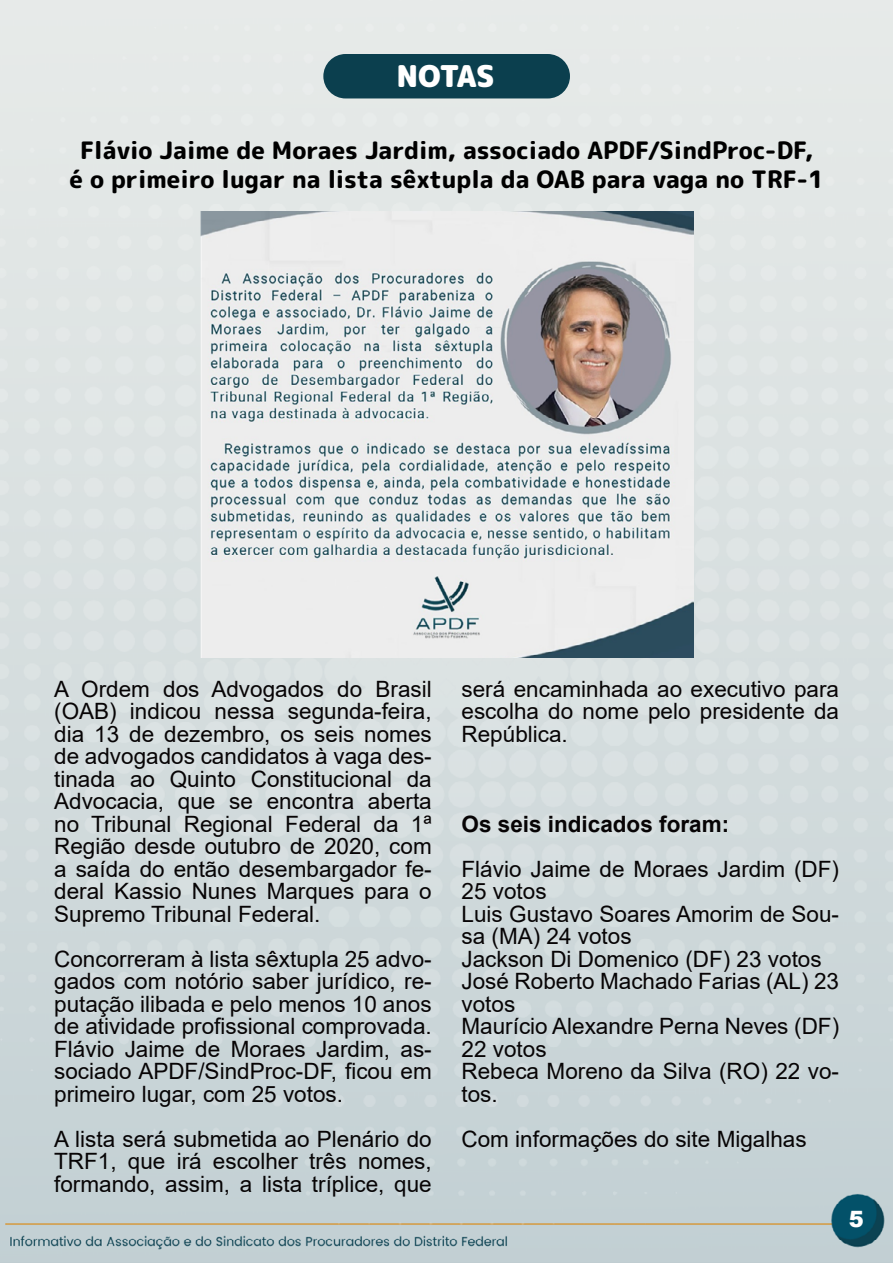
<style>
.page{position:relative;width:893px;height:1263px;background:#fff}
.page>*{position:absolute;margin:0;border:0;box-sizing:border-box;transform-origin:0 0}
.t1{font:900 30px "Rounded Mplus 1 c";letter-spacing:-.03em;color:#fff}
.t2{font:800 24px/28.8px "Rounded Mplus 1 c";color:#000;text-align:center}
.t3{font:22.5px/22.5px "Arial";color:#070405;text-align:justify}
.t4{font:700 22.5px "Arial";color:#070405}
.t5{font:900 22.5px "Arial";color:#fff}
</style>
<div class="page">
<img style="left:0;top:0;width:893px;height:1263px">
<div style="left:323px;top:54px;width:247px;height:44px;background:#0b3f4e;border-radius:22px"></div>
<img style="left:201px;top:212px;width:492px;height:445px">
<h1 class="t1" style="left:396px;top:54px;width:100px">NOTAS</h1>
<p class="t2" style="left:69px;top:136px;width:756px">Flávio Jaime de Moraes Jardim, associado APDF/SindProc-DF,<br>é o primeiro lugar na lista sêxtupla da OAB para vaga no TRF-1</p>
<p class="t3" style="left:54px;top:677px;width:379px">A Ordem dos Advogados do Brasil (OAB) indicou nessa segunda-feira, dia 13 de dezembro, os seis nomes de advogados candidatos à vaga des&shy;tinada ao Quinto Constitucional da Advocacia, que se encontra aberta no Tribunal Regional Federal da 1ª Região desde outubro de 2020, com a saída do então desembargador fe&shy;deral Kassio Nunes Marques para o Supremo Tribunal Federal.</p>
<p class="t3" style="left:54px;top:947px;width:379px">Concorreram à lista sêxtupla 25 advo&shy;gados com notório saber jurídico, re&shy;putação ilibada e pelo menos 10 anos de atividade profissional comprovada.<br>Flávio Jaime de Moraes Jardim, as&shy;sociado APDF/SindProc-DF, ficou em primeiro lugar, com 25 votos.</p>
<p class="t3" style="left:54px;top:1127px;width:379px">A lista será submetida ao Plenário do TRF1, que irá escolher três nomes, formando, assim, a lista tríplice, que</p>
<p class="t3" style="left:462px;top:677px;width:379px">será encaminhada ao executivo para escolha do nome pelo presidente da República.</p>
<p class="t4" style="left:462px;top:808px;width:269px">Os seis indicados foram:</p>
<p class="t3" style="left:462px;top:857px;width:379px;text-align:left">Flávio Jaime de Moraes Jardim (DF)<br>25 votos<br>Luis Gustavo Soares Amorim de Sou&shy;sa (MA) 24 votos<br>Jackson Di Domenico (DF) 23 votos<br>José Roberto Machado Farias (AL) 23 votos<br>Maurício Alexandre Perna Neves (DF)<br>22 votos<br>Rebeca Moreno da Silva (RO) 22 vo&shy;tos.</p>
<p class="t3" style="left:462px;top:1127px;width:347px">Com informações do site Migalhas</p>
<p class="t5" style="left:849px;top:1203px;width:17px">5</p>
</div>
